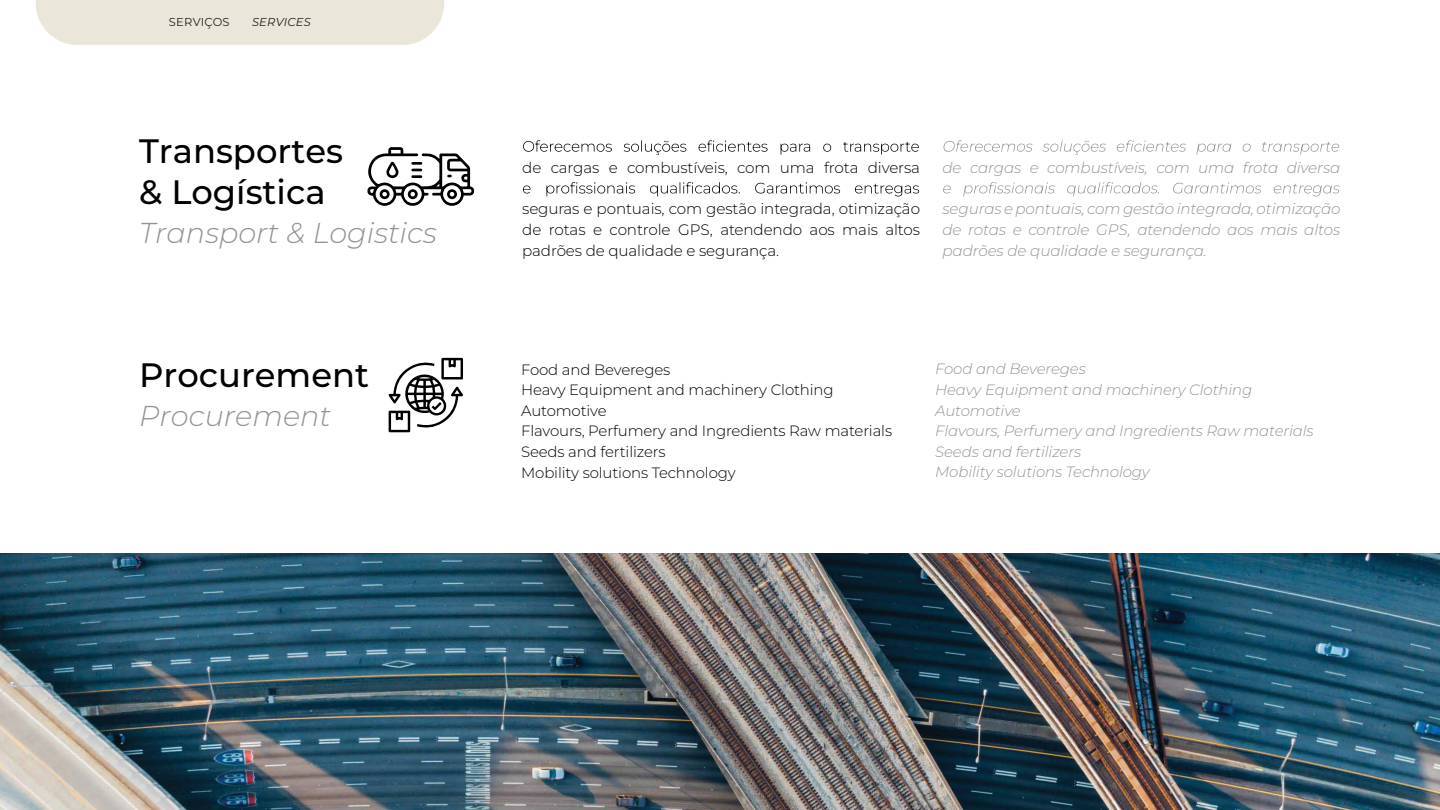
<style>
.page{position:relative;width:1440px;height:810px;background:#fff}
.page>*{position:absolute;margin:0;border:0;box-sizing:border-box;transform-origin:0 0}
.t1{font:500 33.83px/40.6px "Montserrat";color:#000}
.t2{font:italic 300 28.72px "Montserrat";color:#929598}
.t3{font:300 15.15px/20.9px "Montserrat";letter-spacing:-.01em;color:#000;text-align:justify}
.t4{font:italic 300 15.15px/20.9px "Montserrat";letter-spacing:-.01em;color:#929598;text-align:justify}
.t5{font:300 14.92px/20.6px "Montserrat";letter-spacing:-.01em;color:#000}
.t6{font:italic 300 14.92px/20.6px "Montserrat";letter-spacing:-.01em;color:#929598}
.t7{font:11.48px "Montserrat";letter-spacing:.02em;color:#231f20}
.t8{font:italic 11.48px "Montserrat";letter-spacing:.02em;color:#231f20}
</style>
<div class="page">
<div style="left:36px;top:0;width:408px;height:45px;background:#eae6da"></div>
<svg style="left:523px;top:140px;width:396px;height:15px"></svg>
<svg style="left:523px;top:182px;width:396px;height:14px"></svg>
<svg style="left:944px;top:140px;width:395px;height:15px"></svg>
<svg style="left:943px;top:182px;width:397px;height:14px"></svg>
<svg style="left:367px;top:147px;width:107px;height:59px"></svg>
<img style="left:0;top:553px;width:1440px;height:257px">
<svg style="left:388px;top:358px;width:75px;height:74px"></svg>
<p class="t7" style="left:169px;top:14px;width:62px">SERVIÇOS</p>
<p class="t8" style="left:252px;top:14px;width:60px">SERVICES</p>
<h1 class="t1" style="left:139px;top:130px;width:205px">Transportes &amp; Logística</h1>
<h2 class="t2" style="left:139px;top:213px;width:299px">Transport &amp; Logistics</h2>
<h1 class="t1" style="left:139px;top:353px;width:232px">Procurement</h1>
<h2 class="t2" style="left:139px;top:396px;width:193px">Procurement</h2>
<p class="t3" style="left:522px;top:156px;width:399px">de cargas e combustíveis, com uma frota diversa</p>
<p class="t3" style="left:522px;top:198px;width:399px">seguras e pontuais, com gestão integrada, otimização de rotas e controle GPS, atendendo aos mais altos padrões de qualidade e segurança.</p>
<p class="t4" style="left:943px;top:156px;width:399px">de cargas e combustíveis, com uma frota diversa</p>
<p class="t4" style="left:943px;top:198px;width:399px">seguras e pontuais, com gestão integrada, otimização de rotas e controle GPS, atendendo aos mais altos padrões de qualidade e segurança.</p>
<p class="t5" style="left:521px;top:358px;width:373px">Food and Bevereges<br>Heavy Equipment and machinery Clothing<br>Automotive<br>Flavours, Perfumery and Ingredients Raw materials<br>Seeds and fertilizers<br>Mobility solutions Technology</p>
<p class="t6" style="left:935px;top:358px;width:380px">Food and Bevereges<br>Heavy Equipment and machinery Clothing<br>Automotive<br>Flavours, Perfumery and Ingredients Raw materials<br>Seeds and fertilizers<br>Mobility solutions Technology</p>
</div>
